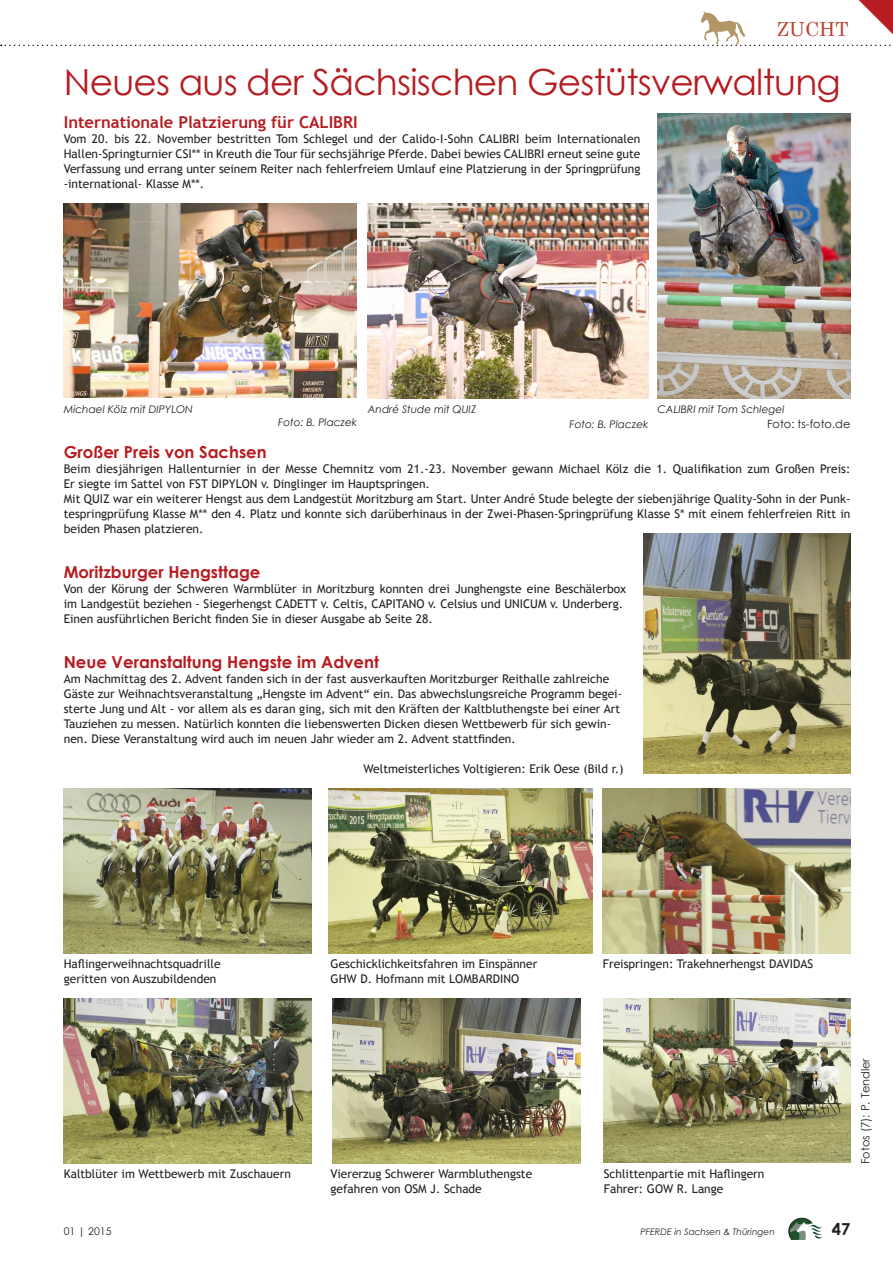
<style>
.page{position:relative;width:893px;height:1263px;background:#fff}
.page>*{position:absolute;margin:0;border:0;box-sizing:border-box;transform-origin:0 0}
.t1{font:36px "Century Gothic";letter-spacing:-.02em;color:#b61c20}
.t2{font:19.5px "Century";color:#bd4332}
.t3{font:700 16.5px "Century Gothic";color:#b61c20}
.t4{font:700 16.5px "Trebuchet MS";color:#b61c20}
.t5{font:700 16.5px "Century Gothic";color:#231f20}
.t6{font:12px/15px "Trebuchet MS";color:#231f20}
.t7{font:11.4px "Century Gothic";color:#231f20}
.t8{font:italic 10.5px "Century Gothic";color:#231f20}
.t9{font:10.5px "Century Gothic";color:#231f20}
.t10{font:italic 9px "Century Gothic";color:#231f20}
</style>
<div class="page">
<svg style="left:788px;top:1217px;width:35px;height:24px"></svg>
<svg style="left:1px;top:0;width:892px;height:47px"></svg>
<img style="left:657px;top:113px;width:193px;height:285px">
<img style="left:64px;top:203px;width:293px;height:195px">
<img style="left:368px;top:203px;width:280px;height:195px">
<img style="left:603px;top:788px;width:247px;height:165px">
<img style="left:64px;top:788px;width:247px;height:165px">
<img style="left:328px;top:788px;width:264px;height:165px">
<img style="left:643px;top:533px;width:207px;height:240px">
<img style="left:64px;top:998px;width:247px;height:165px">
<img style="left:333px;top:998px;width:247px;height:165px">
<img style="left:604px;top:998px;width:246px;height:164px">
<h2 class="t2" style="left:777px;top:12px;width:73px">ZUCHT</h2>
<h1 class="t1" style="left:64px;top:57px;width:778px">Neues aus der Sächsischen Gestütsverwaltung</h1>
<h3 class="t4" style="left:64px;top:112px;width:295px">Internationale Platzierung für CALIBRI</h3>
<p class="t6" style="left:64px;top:131px;width:578px;text-align:justify">Vom 20. bis 22. November bestritten Tom Schlegel und der Calido-I-Sohn CALIBRI beim Internationalen Hallen-Springturnier CSI** in Kreuth die Tour für sechsjährige Pferde. Dabei bewies CALIBRI erneut seine gute Verfassung und errang unter seinem Reiter nach fehlerfreiem Umlauf eine Platzierung in der Springprüfung -international- Klasse M**.</p>
<p class="t8" style="left:64px;top:402px;width:131px">Michael Kölz mit DIPYLON</p>
<p class="t8" style="left:278px;top:415px;width:80px">Foto: B. Placzek</p>
<p class="t8" style="left:368px;top:402px;width:110px">André Stude mit QUIZ</p>
<p class="t8" style="left:570px;top:417px;width:80px">Foto: B. Placzek</p>
<p class="t8" style="left:657px;top:402px;width:129px">CALIBRI mit Tom Schlegel</p>
<p class="t7" style="left:767px;top:416px;width:85px">Foto: ts-foto.de</p>
<h3 class="t3" style="left:64px;top:440px;width:204px">Großer Preis von Sachsen</h3>
<p class="t6" style="left:64px;top:461px;width:788px">Beim diesjährigen Hallenturnier in der Messe Chemnitz vom 21.-23. November gewann Michael Kölz die 1. Qualifikation zum Großen Preis:<br>Er siegte im Sattel von FST DIPYLON v. Dinglinger im Hauptspringen.<br>Mit QUIZ war ein weiterer Hengst aus dem Landgestüt Moritzburg am Start. Unter André Stude belegte der siebenjährige Quality-Sohn in der Punk&shy;tespringprüfung Klasse M** den 4. Platz und konnte sich darüberhinaus in der Zwei-Phasen-Springprüfung Klasse S* mit einem fehlerfreien Ritt in beiden Phasen platzieren.</p>
<h3 class="t3" style="left:64px;top:560px;width:198px">Moritzburger Hengsttage</h3>
<p class="t6" style="left:64px;top:581px;width:564px">Von der Körung der Schweren Warmblüter in Moritzburg konnten drei Junghengste eine Beschälerbox im Landgestüt beziehen - Siegerhengst CADETT v. Celtis, CAPITANO v. Celsius und UNICUM v. Underberg.<br>Einen ausführlichen Bericht finden Sie in dieser Ausgabe ab Seite 28.</p>
<h3 class="t3" style="left:64px;top:650px;width:317px">Neue Veranstaltung Hengste im Advent</h3>
<p class="t6" style="left:64px;top:671px;width:560px">Am Nachmittag des 2. Advent fanden sich in der fast ausverkauften Moritzburger Reithalle zahlreiche Gäste zur Weihnachtsveranstaltung „Hengste im Advent“ ein. Das abwechslungsreiche Programm begei&shy;sterte Jung und Alt - vor allem als es daran ging, sich mit den Kräften der Kaltbluthengste bei einer Art Tauziehen zu messen. Natürlich konnten die liebenswerten Dicken diesen Wettbewerb für sich gewin&shy;nen. Diese Veranstaltung wird auch im neuen Jahr wieder am 2. Advent stattfinden.</p>
<p class="t6" style="left:364px;top:761px;width:262px">Weltmeisterliches Voltigieren: Erik Oese (Bild r.)</p>
<p class="t6" style="left:331px;top:956px;width:208px">Geschicklichkeitsfahren im Einspänner<br>GHW D. Hofmann mit LOMBARDINO</p>
<p class="t6" style="left:64px;top:956px;width:158px">Haflingerweihnachtsquadrille geritten von Auszubildenden</p>
<p class="t6" style="left:603px;top:956px;width:212px">Freispringen: Trakehnerhengst DAVIDAS</p>
<p class="t6" style="left:64px;top:1166px;width:229px">Kaltblüter im Wettbewerb mit Zuschauern</p>
<p class="t6" style="left:604px;top:1166px;width:162px">Schlittenpartie mit Haflingern<br>Fahrer: GOW R. Lange</p>
<p class="t6" style="left:331px;top:1166px;width:203px">Viererzug Schwerer Warmbluthengste gefahren von OSM J. Schade</p>
<p class="t9" style="left:64px;top:1224px;width:49px">01 | 2015</p>
<p class="t10" style="left:640px;top:1225px;width:136px">PFERDE in Sachsen &amp; Thüringen</p>
<h3 class="t5" style="left:832px;top:1216px;width:20px">47</h3>
<p class="t7" style="left:857px;top:1164px;width:108px;rotate:-90deg">Fotos (7): P. Tendler</p>
</div>
